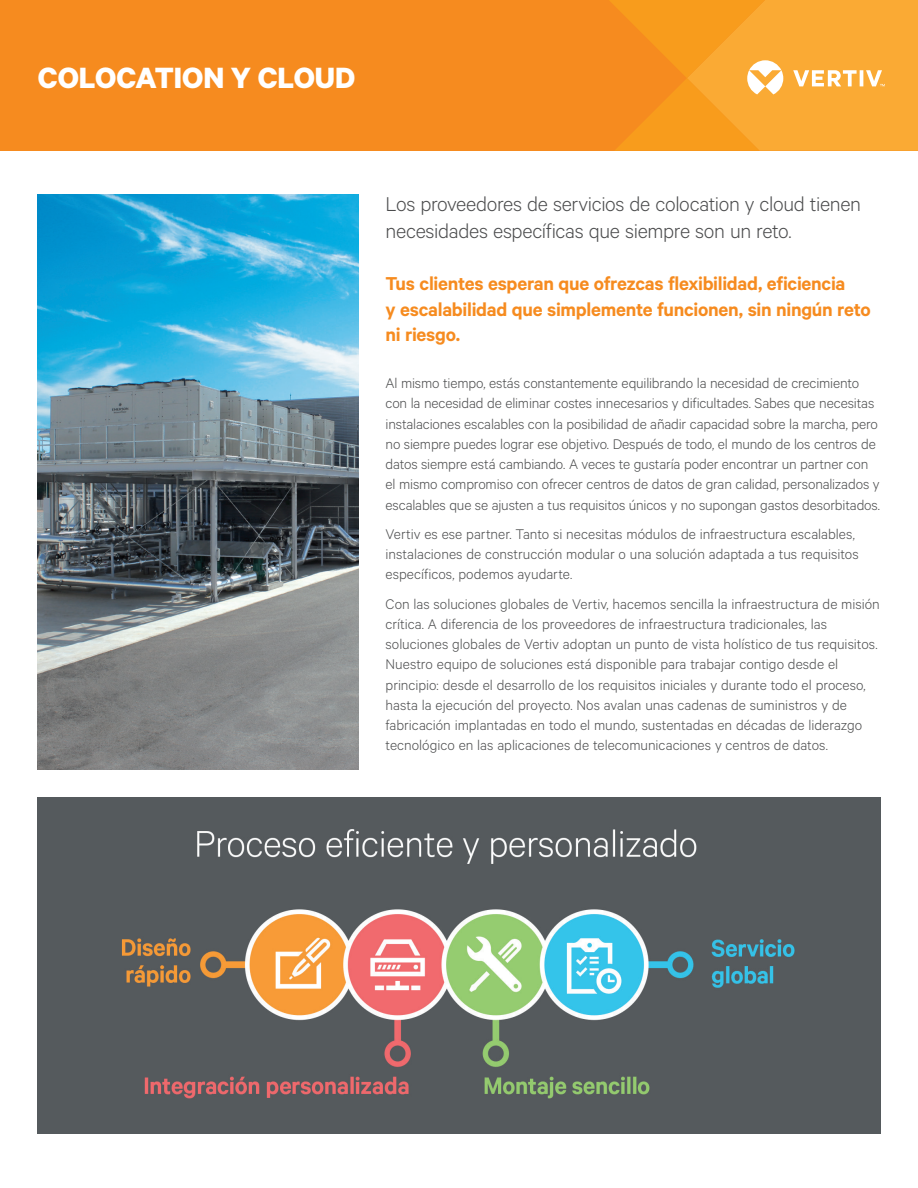
<style>
.page{position:relative;width:918px;height:1188px;background:#fff}
.page>*{position:absolute;margin:0;border:0;box-sizing:border-box;transform-origin:0 0}
.t1{font:700 33px "Calibre";color:#fff}
.t2{font:300 22.5px/27px "Calibre";letter-spacing:-.015em;color:#4b4c4d}
.t3{font:600 21px/25.2px "Calibre";letter-spacing:-.015em;color:#f68b1f}
.t4{font:300 15.75px/20.2px "Calibre";letter-spacing:-.005em;color:#4b4c4d}
</style>
<div class="page">
<div style="left:0;top:0;width:609px;height:151px;background:#f68b1f"></div>
<svg style="left:609px;top:0;width:309px;height:151px;background:#f9a431"></svg>
<img style="left:38px;top:797px;width:842px;height:337px">
<img style="left:38px;top:194px;width:321px;height:575px">
<h1 class="t1" style="left:38px;top:58px;width:319px">COLOCATION Y CLOUD</h1>
<h2 class="t2" style="left:386px;top:190px;width:477px">Los proveedores de servicios de colocation y cloud tienen necesidades específicas que siempre son un reto.</h2>
<h3 class="t3" style="left:386px;top:271px;width:487px">Tus clientes esperan que ofrezcas flexibilidad, eficiencia<br>y escalabilidad que simplemente funcionen, sin ningún reto ni riesgo.</h3>
<p class="t4" style="left:386px;top:372px;width:496px">Al mismo tiempo, estás constantemente equilibrando la necesidad de crecimiento con la necesidad de eliminar costes innecesarios y dificultades. Sabes que necesitas instalaciones escalables con la posibilidad de añadir capacidad sobre la marcha, pero no siempre puedes lograr ese objetivo. Después de todo, el mundo de los centros de datos siempre está cambiando. A veces te gustaría poder encontrar un partner con el mismo compromiso con ofrecer centros de datos de gran calidad, personalizados y escalables que se ajusten a tus requisitos únicos y no supongan gastos desorbitados.</p>
<p class="t4" style="left:386px;top:523px;width:475px">Vertiv es ese partner. Tanto si necesitas módulos de infraestructura escalables, instalaciones de construcción modular o una solución adaptada a tus requisitos específicos, podemos ayudarte.</p>
<p class="t4" style="left:386px;top:593px;width:496px">Con las soluciones globales de Vertiv, hacemos sencilla la infraestructura de misión crítica. A diferencia de los proveedores de infraestructura tradicionales, las soluciones globales de Vertiv adoptan un punto de vista holístico de tus requisitos.<br>Nuestro equipo de soluciones está disponible para trabajar contigo desde el principio: desde el desarrollo de los requisitos iniciales y durante todo el proceso, hasta la ejecución del proyecto. Nos avalan unas cadenas de suministros y de fabricación implantadas en todo el mundo, sustentadas en décadas de liderazgo tecnológico en las aplicaciones de telecomunicaciones y centros de datos.</p>
</div>
